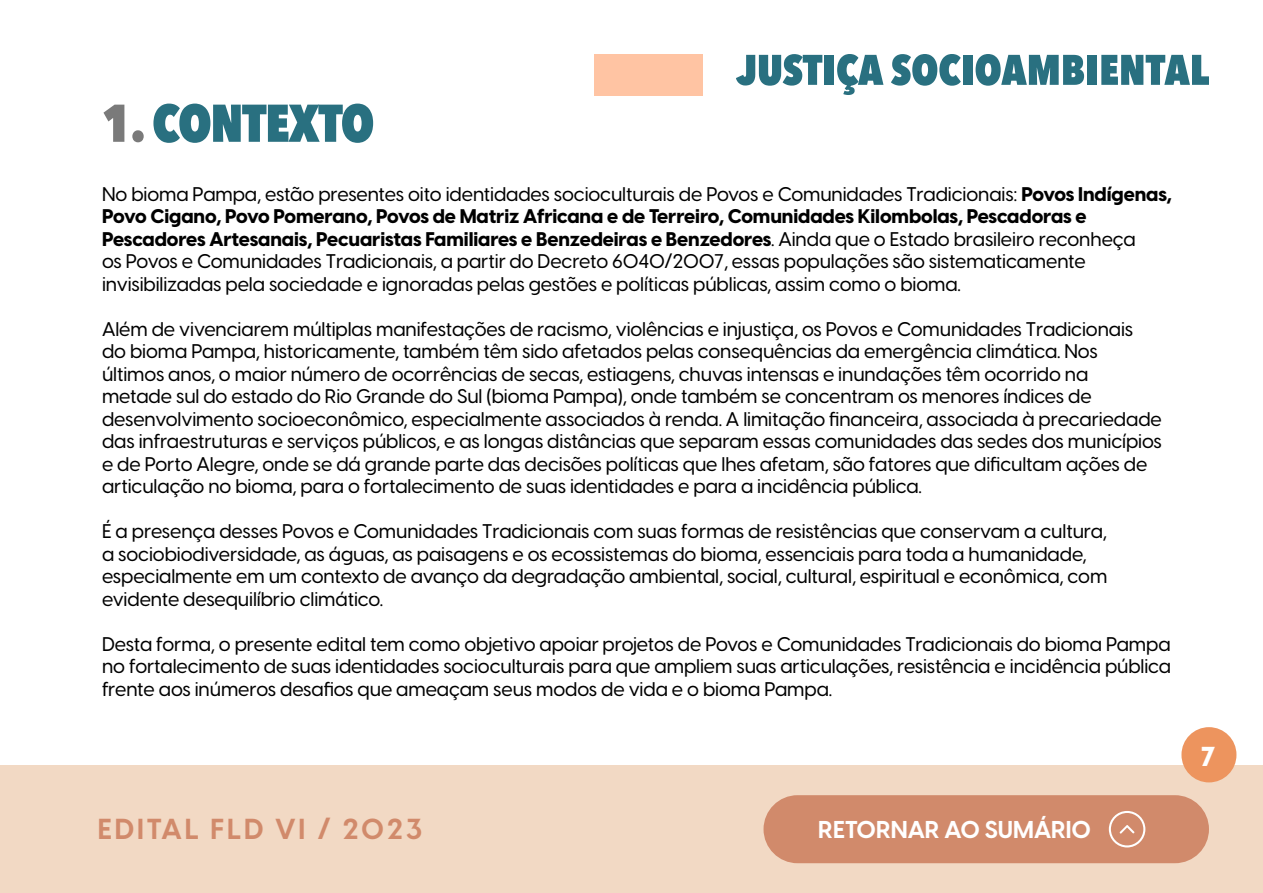
<style>
.page{position:relative;width:1263px;height:893px;background:#fff}
.page>*{position:absolute;margin:0;border:0;box-sizing:border-box;transform-origin:0 0}
.t1{font:800 52.5px "Avenir Next Condensed";letter-spacing:-.025em;color:#297080}
.t2{font:700 28.5px "Visby CF";letter-spacing:.1em;color:#d18a6b}
.t3{font:800 27px "Visby CF";color:#fff}
.t4{font:700 24px "Visby CF";color:#fff}
.t5{font:500 19.5px/22.5px "Visby CF";letter-spacing:-.005em;color:#000}
.s1{color:#7a7a7a}
.s2{font-weight:800}
</style>
<div class="page">
<div style="left:0;top:765px;width:1263px;height:128px;background:#f2d9c4"></div>
<div style="left:763px;top:795px;width:446px;height:68px;background:#d18a6b;border-radius:34px"></div>
<svg style="left:1109px;top:811px;width:36px;height:36px"></svg>
<div style="left:1181px;top:727px;width:55px;height:55px;background:#ed945e;border-radius:27px"></div>
<div style="left:594px;top:54px;width:109px;height:41px;background:#ffc4a3"></div>
<svg style="left:736px;top:54px;width:86px;height:32px"></svg>
<div style="left:824px;top:55px;width:10px;height:30px;background:#297080"></div>
<svg style="left:837px;top:54px;width:46px;height:41px"></svg>
<svg style="left:891px;top:54px;width:70px;height:32px"></svg>
<div style="left:963px;top:55px;width:9px;height:30px;background:#297080"></div>
<svg style="left:975px;top:54px;width:109px;height:32px"></svg>
<div style="left:1088px;top:55px;width:9px;height:30px;background:#297080"></div>
<svg style="left:1101px;top:55px;width:108px;height:30px"></svg>
<h1 class="t1" style="left:102px;top:91px;width:274px"><span class="s1">1.</span>CONTEXTO</h1>
<p class="t5" style="left:102px;top:182px;width:1071px">No bioma Pampa, estão presentes oito identidades socioculturais de Povos e Comunidades Tradicionais: <span class="s2">Povos Indígenas, Povo Cigano, Povo Pomerano, Povos de Matriz Africana e de Terreiro, Comunidades Kilombolas, Pescadoras e Pescadores Artesanais, Pecuaristas Familiares e Benzedeiras e Benzedores</span>. Ainda que o Estado brasileiro reconheça<br>os Povos e Comunidades Tradicionais, a partir do Decreto 6040/2007, essas populações são sistematicamente invisibilizadas pela sociedade e ignoradas pelas gestões e políticas públicas, assim como o bioma.</p>
<p class="t5" style="left:102px;top:317px;width:1061px">Além de vivenciarem múltiplas manifestações de racismo, violências e injustiça, os Povos e Comunidades Tradicionais do bioma Pampa, historicamente, também têm sido afetados pelas consequências da emergência climática. Nos últimos anos, o maior número de ocorrências de secas, estiagens, chuvas intensas e inundações têm ocorrido na metade sul do estado do Rio Grande do Sul (bioma Pampa), onde também se concentram os menores índices de desenvolvimento socioeconômico, especialmente associados à renda. A limitação financeira, associada à precariedade das infraestruturas e serviços públicos, e as longas distâncias que separam essas comunidades das sedes dos municípios e de Porto Alegre, onde se dá grande parte das decisões políticas que lhes afetam, são fatores que dificultam ações de articulação no bioma, para o fortalecimento de suas identidades e para a incidência pública.</p>
<p class="t5" style="left:102px;top:520px;width:1007px">É a presença desses Povos e Comunidades Tradicionais com suas formas de resistências que conservam a cultura, a sociobiodiversidade, as águas, as paisagens e os ecossistemas do bioma, essenciais para toda a humanidade, especialmente em um contexto de avanço da degradação ambiental, social, cultural, espiritual e econômica, com evidente desequilíbrio climático.</p>
<p class="t5" style="left:102px;top:632px;width:1071px;text-align:justify">Desta forma, o presente edital tem como objetivo apoiar projetos de Povos e Comunidades Tradicionais do bioma Pampa no fortalecimento de suas identidades socioculturais para que ampliem suas articulações, resistência e incidência pública frente aos inúmeros desafios que ameaçam seus modos de vida e o bioma Pampa.</p>
<h2 class="t2" style="left:98px;top:811px;width:326px">EDITAL FLD VI / 2023</h2>
<p class="t4" style="left:818px;top:814px;width:274px">RETORNAR AO SUMÁRIO</p>
<h3 class="t3" style="left:1201px;top:738px;width:16px">7</h3>
</div>
